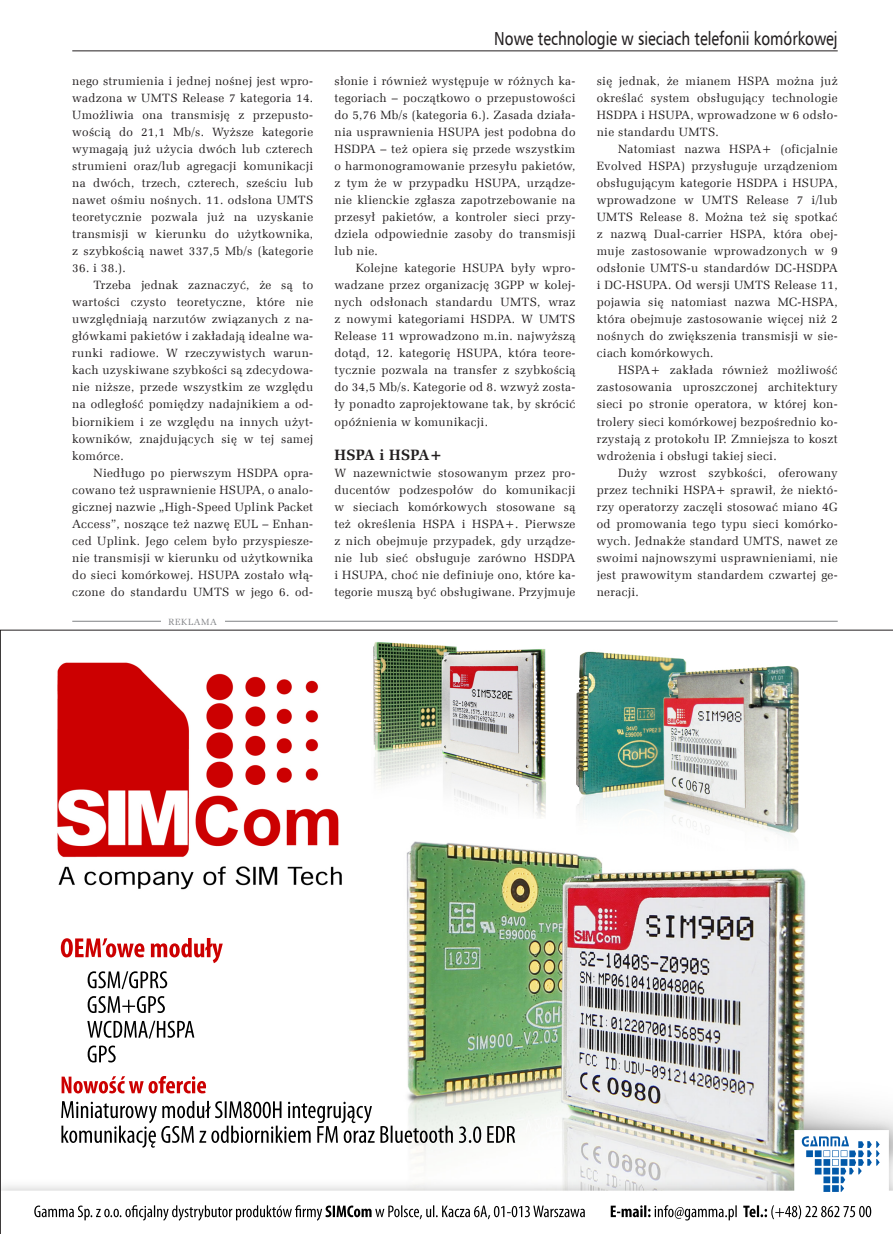
<style>
.page{position:relative;width:893px;height:1234px;background:#fff}
.page>*{position:absolute;margin:0;border:0;box-sizing:border-box;transform-origin:0 0}
.t1{font:18.75px "Humnst 777 EU";color:#231f20;scale:.8 1}
._3_Srodtytul{font:700 15px "Zapf Ellipt EU";letter-spacing:.025em;color:#231f20}
._1_Body{font:12px/17px "Zapf Ellipt EU";letter-spacing:.025em;color:#231f20;text-align:justify}
._1_Body-2{font:9px "Zapf Ellipt EU";letter-spacing:.075em;color:#808285}
</style>
<div class="page">
<hr style="left:72px;top:51px;width:766px;height:1px;background:#231f20">
<hr style="left:72px;top:621px;width:766px;height:1px;background:#808285">
<div style="left:161px;top:612px;width:64px;height:17px;background:#fff"></div>
<img style="left:0;top:629px;width:893px;height:604px">
<p class="_1_Body" style="left:72px;top:73px;width:242px">nego strumienia i jednej nośnej jest wpro&shy;wadzona w UMTS Release 7 kategoria 14.<br>Umożliwia ona transmisję z przepusto&shy;wością do 21,1 Mb/s. Wyższe kategorie wymagają już użycia dwóch lub czterech strumieni oraz/lub agregacji komunikacji na dwóch, trzech, czterech, sześciu lub nawet ośmiu nośnych. 11. odsłona UMTS teoretycznie pozwala już na uzyskanie transmisji w kierunku do użytkownika, z szybkością nawet 337,5 Mb/s (kategorie</p>
<p class="_1_Body" style="left:72px;top:260px;width:55px">36. i 38.).</p>
<p class="_1_Body" style="left:72px;top:277px;width:242px;text-indent:21px">Trzeba jednak zaznaczyć, że są to wartości czysto teoretyczne, które nie uwzględniają narzutów związanych z na&shy;główkami pakietów i zakładają idealne wa&shy;runki radiowe. W rzeczywistych warun&shy;kach uzyskiwane szybkości są zdecydowa&shy;nie niższe, przede wszystkim ze względu na odległość pomiędzy nadajnikiem a od&shy;biornikiem i ze względu na innych użyt&shy;kowników, znajdujących się w tej samej komórce.</p>
<p class="_1_Body" style="left:72px;top:464px;width:242px;text-indent:21px">Niedługo po pierwszym HSDPA opra&shy;cowano też usprawnienie HSUPA, o analo&shy;gicznej nazwie „High-Speed Uplink Packet Access”, noszące też nazwę EUL – Enhan&shy;ced Uplink. Jego celem było przyspiesze&shy;nie transmisji w kierunku od użytkownika do sieci komórkowej. HSUPA zostało włą&shy;czone do standardu UMTS w jego 6. od-</p>
<p class="_1_Body-2" style="left:169px;top:616px;width:50px">REKLAMA</p>
<h1 class="t1" style="left:494px;top:27px;width:431px">Nowe technologie w sieciach telefonii komórkowej</h1>
<p class="_1_Body" style="left:334px;top:73px;width:242px">słonie i również występuje w różnych ka&shy;tegoriach – początkowo o przepustowości do 5,76 Mb/s (kategoria 6.). Zasada działa&shy;nia usprawnienia HSUPA jest podobna do HSDPA – też opiera się przede wszystkim o harmonogramowanie przesyłu pakietów, z tym że w przypadku HSUPA, urządze&shy;nie klienckie zgłasza zapotrzebowanie na przesył pakietów, a kontroler sieci przy&shy;dziela odpowiednie zasoby do transmisji lub nie.</p>
<p class="_1_Body" style="left:334px;top:260px;width:242px;text-indent:21px">Kolejne kategorie HSUPA były wpro&shy;wadzane przez organizację 3GPP w kolej&shy;nych odsłonach standardu UMTS, wraz z nowymi kategoriami HSDPA. W UMTS Release 11 wprowadzono m.in. najwyższą dotąd, 12. kategorię HSUPA, która teore&shy;tycznie pozwala na transfer z szybkością do 34,5 Mb/s. Kategorie od 8. wzwyż zosta&shy;ły ponadto zaprojektowane tak, by skrócić opóźnienia w komunikacji.</p>
<p class="_3_Srodtytul" style="left:334px;top:445px;width:109px">HSPA i HSPA+</p>
<p class="_1_Body" style="left:334px;top:464px;width:242px">W nazewnictwie stosowanym przez pro&shy;ducentów podzespołów do komunikacji w sieciach komórkowych stosowane są też określenia HSPA i HSPA+. Pierwsze z nich obejmuje przypadek, gdy urządze&shy;nie lub sieć obsługuje zarówno HSDPA i HSUPA, choć nie definiuje ono, które ka&shy;tegorie muszą być obsługiwane. Przyjmuje</p>
<p class="_1_Body" style="left:597px;top:73px;width:242px">się jednak, że mianem HSPA można już określać system obsługujący technologie HSDPA i HSUPA, wprowadzone w 6 odsło&shy;nie standardu UMTS.</p>
<p class="_1_Body" style="left:597px;top:141px;width:242px;text-indent:21px">Natomiast nazwa HSPA+ (oficjalnie Evolved HSPA) przysługuje urządzeniom obsługującym kategorie HSDPA i HSUPA, wprowadzone w UMTS Release 7 i/lub UMTS Release 8. Można też się spotkać z nazwą Dual-carrier HSPA, która obej&shy;muje zastosowanie wprowadzonych w 9 odsłonie UMTS-u standardów DC-HSDPA i DC-HSUPA. Od wersji UMTS Release 11, pojawia się natomiast nazwa MC-HSPA, która obejmuje zastosowanie więcej niż 2 nośnych do zwiększenia transmisji w sie&shy;ciach komórkowych.</p>
<p class="_1_Body" style="left:597px;top:362px;width:242px;text-indent:21px">HSPA+ zakłada również możliwość zastosowania uproszczonej architektury sieci po stronie operatora, w której kon&shy;trolery sieci komórkowej bezpośrednio ko&shy;rzystają z protokołu IP. Zmniejsza to koszt wdrożenia i obsługi takiej sieci.</p>
<p class="_1_Body" style="left:597px;top:464px;width:242px;text-indent:21px">Duży wzrost szybkości, oferowany przez techniki HSPA+ sprawił, że niektó&shy;rzy operatorzy zaczęli stosować miano 4G od promowania tego typu sieci komórko&shy;wych. Jednakże standard UMTS, nawet ze swoimi najnowszymi usprawnieniami, nie jest prawowitym standardem czwartej ge&shy;neracji.</p>
</div>
